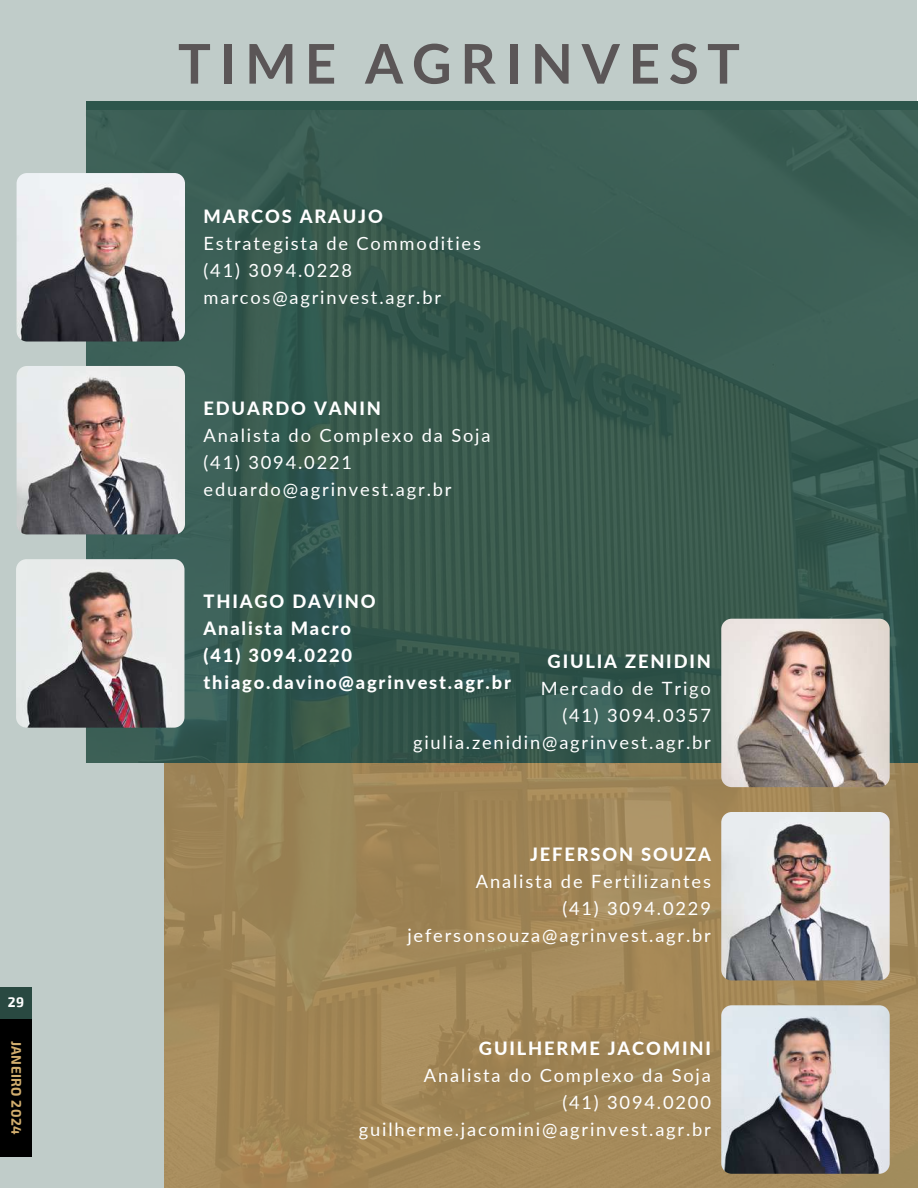
<style>
.page{position:relative;width:918px;height:1188px;background:#fff}
.page>*{position:absolute;margin:0;border:0;box-sizing:border-box;transform-origin:0 0}
.t1{font:700 54.75px "Lato";letter-spacing:.16em;color:#5b5657}
.t2{font:18.3px/27px "Lato";letter-spacing:.1em;color:#fff;text-align:right}
.t3{font:800 18.3px/27px "Lato";letter-spacing:.1em;color:#fff}
.t4{font:700 13.65px "Exo 2";letter-spacing:.03em;color:#d2ae6e}
.t5{font:700 13.65px "Exo 2";color:#fff}
</style>
<div class="page">
<div style="left:0;top:0;width:917px;height:1188px;background:#c0ccc9"></div>
<img style="left:165px;top:763px;width:752px;height:425px">
<div style="left:0;top:1019px;width:32px;height:137px;background:#000"></div>
<div style="left:0;top:987px;width:32px;height:32px;background:#294941"></div>
<img style="left:86px;top:110px;width:832px;height:653px">
<img style="left:17px;top:173px;width:168px;height:168px;border-radius:10px">
<img style="left:16px;top:559px;width:168px;height:169px;border-radius:10px">
<img style="left:17px;top:366px;width:168px;height:168px;border-radius:10px">
<img style="left:721px;top:619px;width:169px;height:168px;border-radius:10px">
<img style="left:721px;top:812px;width:169px;height:168px;border-radius:10px">
<img style="left:721px;top:1005px;width:169px;height:169px;border-radius:10px">
<p class="t5" style="left:8px;top:993px;width:18px">29</p>
<p class="t4" style="left:25px;top:1041px;width:95px;rotate:90deg">JANEIRO 2024</p>
<h1 class="t1" style="left:178px;top:30px;width:563px">TIME AGRINVEST</h1>
<p class="t3" style="left:204px;top:202px;width:181px">MARCOS ARAUJO</p>
<p class="t2" style="left:204px;top:229px;width:279px;text-align:left">Estrategista de Commodities (41) 3094.0228 marcos@agrinvest.agr.br</p>
<p class="t3" style="left:204px;top:395px;width:179px">EDUARDO VANIN</p>
<p class="t2" style="left:204px;top:422px;width:289px;text-align:left">Analista do Complexo da Soja (41) 3094.0221 eduardo@agrinvest.agr.br</p>
<p class="t3" style="left:204px;top:588px;width:309px">THIAGO DAVINO<br>Analista Macro<br>(41) 3094.0220 thiago.davino@agrinvest.agr.br</p>
<p class="t3" style="left:548px;top:647px;width:165px">GIULIA ZENIDIN</p>
<p class="t2" style="left:413px;top:674px;width:299px">Mercado de Trigo<br>(41) 3094.0357 giulia.zenidin@agrinvest.agr.br</p>
<p class="t3" style="left:530px;top:841px;width:182px">JEFERSON SOUZA</p>
<p class="t2" style="left:407px;top:868px;width:305px">Analista de Fertilizantes<br>(41) 3094.0229 jefersonsouza@agrinvest.agr.br</p>
<p class="t3" style="left:479px;top:1034px;width:234px">GUILHERME JACOMINI</p>
<p class="t2" style="left:359px;top:1061px;width:354px">Analista do Complexo da Soja<br>(41) 3094.0200 guilherme.jacomini@agrinvest.agr.br</p>
</div>
